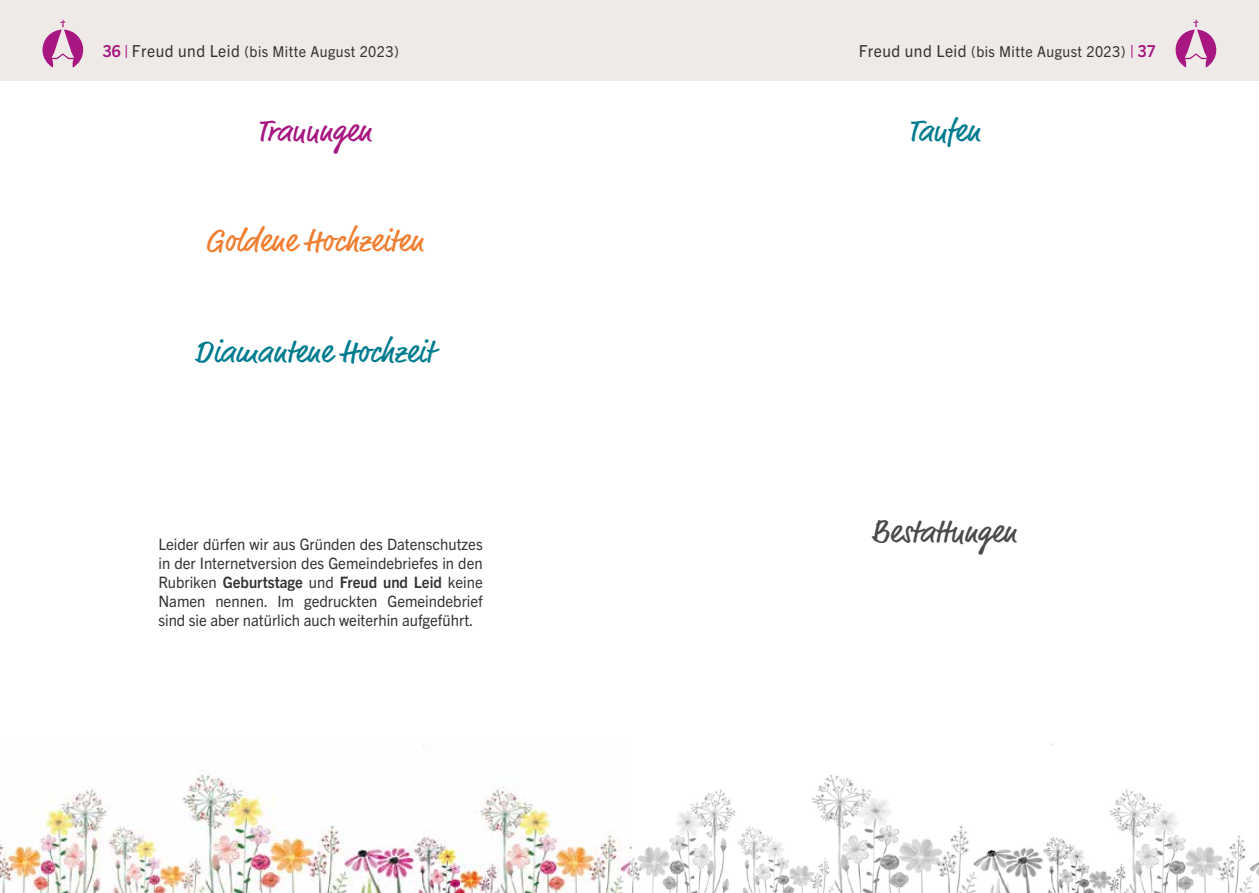
<style>
.page{position:relative;width:1259px;height:893px;background:#fff}
.page>*{position:absolute;margin:0;border:0;box-sizing:border-box;transform-origin:0 0}
.t1{font:32.25px "Market Pro";color:#007b8f}
.t2{font:32.25px "Market Pro";color:#f07e31}
.t3{font:32.25px "Market Pro";color:#4a4a49}
.t4{font:32.25px "Market Pro";color:#a71681}
.t5{font:15.75px/19px "Trade Gothic Next LT Pro";color:#333332;text-align:justify;scale:.95 1}
.t6{font:15px "Trade Gothic Next LT Pro";letter-spacing:.03em;color:#333332;scale:.95 1}
.s1{font-weight:700;font-size:16.5px;color:#a71681}
.s2{font-size:16.5px}
.s3{font-weight:700}
</style>
<div class="page">
<img style="left:0;top:744px;width:1259px;height:149px">
<div style="left:0;top:0;width:1259px;height:81px;background:#efeae8"></div>
<svg style="left:43px;top:19px;width:40px;height:49px"></svg>
<svg style="left:1175px;top:19px;width:41px;height:49px"></svg>
<p class="t6" style="left:103px;top:42px;width:313px"><span class="s1">36 |</span> <span class="s2">Freud und Leid</span> (bis Mitte August 2023)</p>
<p class="t6" style="left:858px;top:42px;width:314px"><span class="s2">Freud und Leid</span> (bis Mitte August 2023) <span class="s1">| 37</span></p>
<h1 class="t4" style="left:257px;top:108px;width:116px">Trauungen</h1>
<h1 class="t2" style="left:205px;top:219px;width:220px">Goldene Hochzeiten</h1>
<h1 class="t1" style="left:195px;top:330px;width:240px">Diamantene Hochzeit</h1>
<p class="t5" style="left:158px;top:534px;width:343px">Leider dürfen wir aus Gründen des Datenschutzes in der Internetversion des Gemeindebriefes in den Rubriken <span class="s3">Geburtstage</span> und <span class="s3">Freud und Leid</span> keine Namen nennen. Im gedruckten Gemeindebrief sind sie aber natürlich auch weiterhin aufgeführt.</p>
<h1 class="t1" style="left:908px;top:108px;width:74px">Taufen</h1>
<h1 class="t3" style="left:871px;top:510px;width:147px">Bestattungen</h1>
</div>
